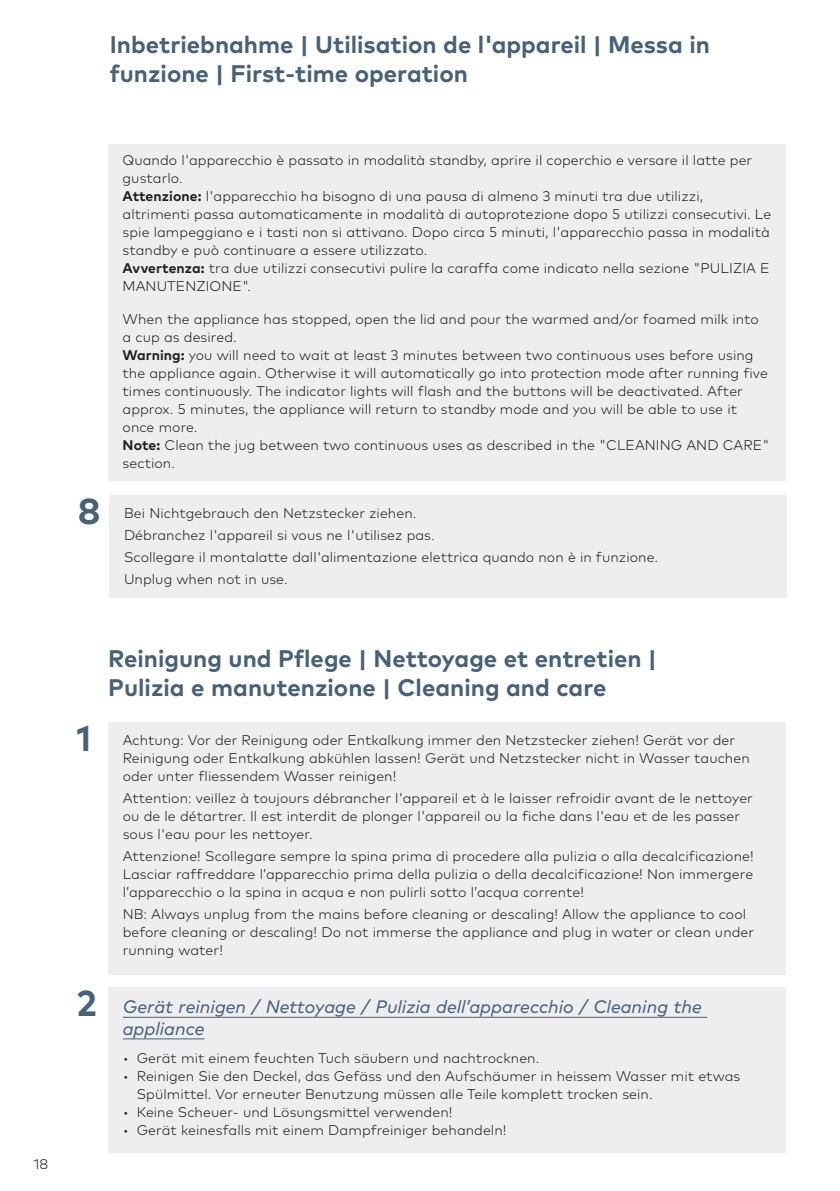
<style>
.page{position:relative;width:840px;height:1191px;background:#fff}
.page>*{position:absolute;margin:0;border:0;box-sizing:border-box;transform-origin:0 0}
.t1{font:700 36px "Mark OT";color:#476179}
.t2{font:700 24px/29px "Mark OT";color:#476179}
.t3{font:italic 18px/21.6px "Mark OT";color:#476179}
.t4{font:300 14px/18px "Mark OT";letter-spacing:.005em;color:#231f20}
.s1{font-weight:700}
</style>
<div class="page">
<div style="left:108px;top:144px;width:677px;height:336px;background:#eeeef1"></div>
<div style="left:108px;top:722px;width:677px;height:252px;background:#eeeef1"></div>
<div style="left:108px;top:987px;width:677px;height:165px;background:#eeeef1"></div>
<hr style="left:123px;top:1016px;width:583px;height:1px;background:#476179">
<hr style="left:123px;top:1038px;width:81px;height:1px;background:#476179">
<div style="left:109px;top:495px;width:677px;height:102px;background:#eeeef1"></div>
<p class="t4" style="left:33px;top:1155px;width:16px">18</p>
<h2 class="t2" style="left:110px;top:29px;width:601px">Inbetriebnahme | Utilisation de l'appareil | Messa in funzione | First-time operation</h2>
<p class="t4" style="left:122px;top:151px;width:649px">Quando l'apparecchio è passato in modalità standby, aprire il coperchio e versare il latte per gustarlo.<br><span class="s1">Attenzione:</span> l'apparecchio ha bisogno di una pausa di almeno 3 minuti tra due utilizzi, altrimenti passa automaticamente in modalità di autoprotezione dopo 5 utilizzi consecutivi. Le spie lampeggiano e i tasti non si attivano. Dopo circa 5 minuti, l'apparecchio passa in modalità standby e può continuare a essere utilizzato.<br><span class="s1">Avvertenza:</span> tra due utilizzi consecutivi pulire la caraffa come indicato nella sezione "PULIZIA E MANUTENZIONE".</p>
<p class="t4" style="left:122px;top:310px;width:648px">When the appliance has stopped, open the lid and pour the warmed and/or foamed milk into a cup as desired.<br><span class="s1">Warning:</span> you will need to wait at least 3 minutes between two continuous uses before using the appliance again. Otherwise it will automatically go into protection mode after running five times continuously. The indicator lights will flash and the buttons will be deactivated. After approx. 5 minutes, the appliance will return to standby mode and you will be able to use it once more.<br><span class="s1">Note:</span> Clean the jug between two continuous uses as described in the "CLEANING AND CARE" section.</p>
<h1 class="t1" style="left:78px;top:488px;width:24px">8</h1>
<p class="t4" style="left:124px;top:501px;width:535px;line-height:22.2px">Bei Nichtgebrauch den Netzstecker ziehen.<br>Débranchez l'appareil si vous ne l'utilisez pas.<br>Scollegare il montalatte dall'alimentazione elettrica quando non è in funzione.<br>Unplug when not in use.</p>
<h1 class="t1" style="left:77px;top:715px;width:16px">1</h1>
<h1 class="t1" style="left:77px;top:980px;width:22px">2</h1>
<h2 class="t2" style="left:108px;top:644px;width:549px">Reinigung und Pflege | Nettoyage et entretien |<br>Pulizia e manutenzione | Cleaning and care</h2>
<p class="t4" style="left:123px;top:730px;width:628px">Achtung: Vor der Reinigung oder Entkalkung immer den Netzstecker ziehen! Gerät vor der<br>Reinigung oder Entkalkung abkühlen lassen! Gerät und Netzstecker nicht in Wasser tauchen oder unter fliessendem Wasser reinigen!</p>
<p class="t4" style="left:123px;top:789px;width:631px">Attention: veillez à toujours débrancher l'appareil et à le laisser refroidir avant de le nettoyer ou de le détartrer. Il est interdit de plonger l'appareil ou la fiche dans l'eau et de les passer sous l'eau pour les nettoyer.</p>
<p class="t4" style="left:123px;top:847px;width:632px;text-align:justify">Attenzione! Scollegare sempre la spina prima di procedere alla pulizia o alla decalcificazione!<br>Lasciar raffreddare l’apparecchio prima della pulizia o della decalcificazione! Non immergere l’apparecchio o la spina in acqua e non pulirli sotto l’acqua corrente!</p>
<p class="t4" style="left:123px;top:905px;width:632px">NB: Always unplug from the mains before cleaning or descaling! Allow the appliance to cool before cleaning or descaling! Do not immerse the appliance and plug in water or clean under running water!</p>
<p class="t3" style="left:123px;top:995px;width:580px">Gerät reinigen / Nettoyage / Pulizia dell’apparecchio / Cleaning the appliance</p>
<p class="t4" style="left:123px;top:1048px;width:418px">• Gerät mit einem feuchten Tuch säubern und nachtrocknen.</p>
<p class="t4" style="left:137px;top:1067px;width:605px;text-indent:-14px">• Reinigen Sie den Deckel, das Gefäss und den Aufschäumer in heissem Wasser mit etwas<br>Spülmittel. Vor erneuter Benutzung müssen alle Teile komplett trocken sein.</p>
<p class="t4" style="left:123px;top:1103px;width:331px">• Keine Scheuer- und Lösungsmittel verwenden!</p>
<p class="t4" style="left:123px;top:1121px;width:385px">• Gerät keinesfalls mit einem Dampfreiniger behandeln!</p>
</div>
